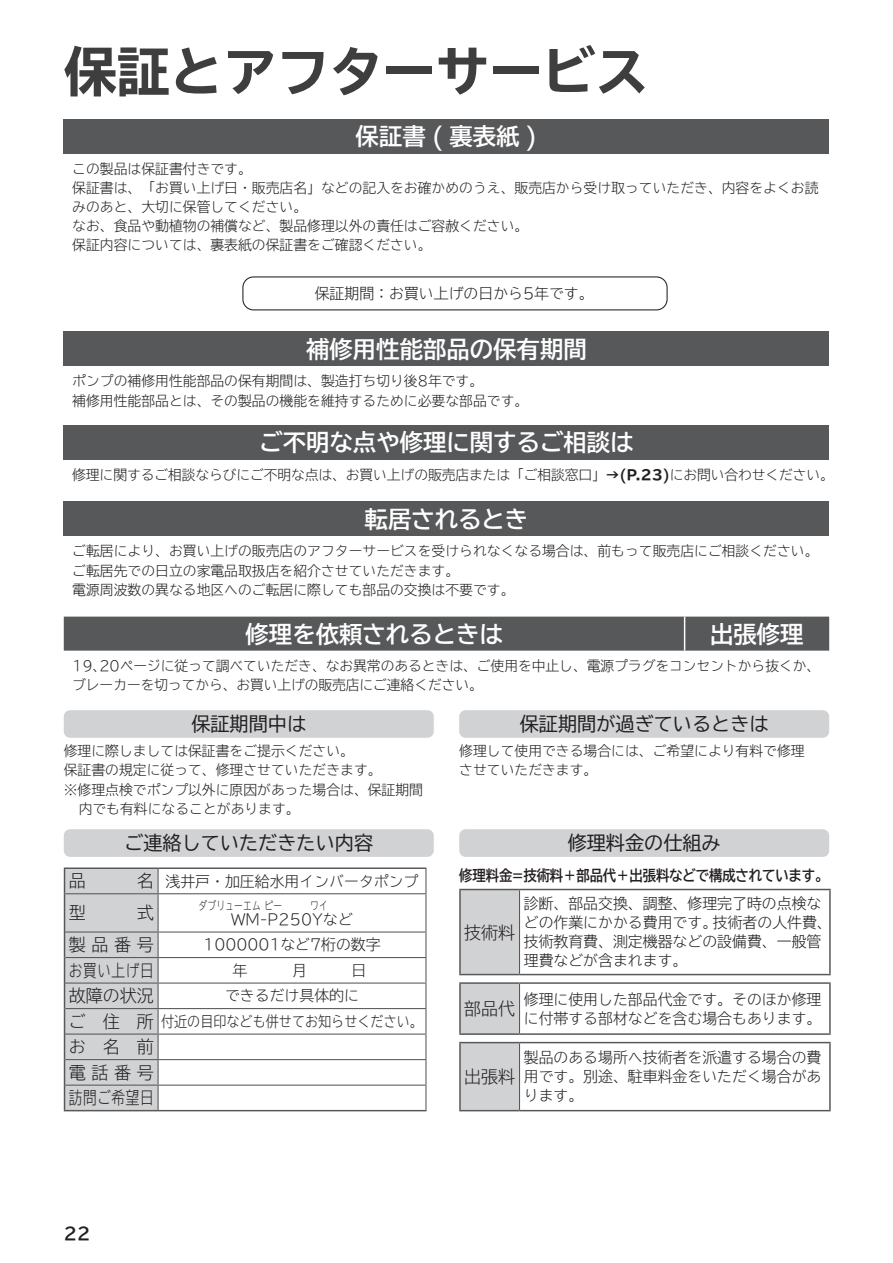
<style>
.page{position:relative;width:893px;height:1263px;background:#fff}
.page>*{position:absolute;margin:0;border:0;box-sizing:border-box;transform-origin:0 0}
.t1{font:700 expanded 53.1px "TBUD Go Std";color:#3e3e3f}
.t2{font:700 23.4px "TBUD Go Std";color:#fff}
.t3{font:19.2px "TBUD Go Std";color:#231f20}
.t4{font:300 16.95px/25.5px "TBUD Go Std Super";letter-spacing:.05em;color:#231f20;text-align:justify}
.t5{font:300 16.95px/25.5px "TBUD Go Std Super";letter-spacing:.05em;color:#231f20;scale:.8 1}
.t6{font:700 16.95px "TBUD Go Std";color:#231f20}
.t7{font:300 14.85px/19.2px "TBUD Go Std Super";color:#231f20}
.t8{font:700 14.85px "TBUD Go Std";letter-spacing:-.01em;color:#231f20;scale:.9 1}
.t9{font:300 14.85px "TBUD Go Std Super";letter-spacing:.02em;color:#231f20}
.t10{font:300 13.8px/19.2px "TBUD Go Std Super";color:#231f20}
.t11{font:300 11.7px "TBUD Go Std Super";letter-spacing:.02em;color:#231f20;scale:.75 1}
.s1{font-family:"TBUD Go Std";font-weight:700;font-stretch:expanded}
.s2{font-size:16.95px}
</style>
<div class="page">
<div style="left:460px;top:889px;width:59px;height:85px;background:#d1d2d4"></div>
<hr style="left:519px;top:890px;width:1px;height:84px;background:#57585a">
<hr style="left:459px;top:889px;width:60px;height:1px;background:#57585a">
<hr style="left:459px;top:890px;width:2px;height:84px;background:#57585a">
<hr style="left:519px;top:889px;width:312px;height:1px;background:#57585a">
<hr style="left:829px;top:890px;width:2px;height:84px;background:#57585a">
<hr style="left:459px;top:974px;width:60px;height:1px;background:#57585a">
<hr style="left:519px;top:974px;width:312px;height:1px;background:#57585a">
<div style="left:64px;top:710px;width:370px;height:28px;background:#d1d2d4;border-radius:6px"></div>
<div style="left:64px;top:119px;width:765px;height:34px;background:#57585a"></div>
<div style="left:242px;top:276px;width:426px;height:34px;border:1px solid #231f20;border-radius:11px"></div>
<div style="left:64px;top:332px;width:765px;height:34px;background:#57585a"></div>
<div style="left:64px;top:425px;width:765px;height:34px;background:#57585a"></div>
<div style="left:64px;top:502px;width:765px;height:34px;background:#57585a"></div>
<div style="left:64px;top:617px;width:765px;height:34px;background:#57585a"></div>
<hr style="left:684px;top:617px;width:1px;height:34px;background:#fff">
<div style="left:459px;top:710px;width:370px;height:28px;background:#d1d2d4;border-radius:6px"></div>
<div style="left:64px;top:829px;width:370px;height:28px;background:#d1d2d4;border-radius:6px"></div>
<hr style="left:64px;top:867px;width:94px;height:2px;background:#57585a">
<hr style="left:158px;top:867px;width:268px;height:2px;background:#57585a">
<svg style="left:425px;top:869px;width:1px;height:24px"></svg>
<hr style="left:158px;top:893px;width:268px;height:1px;background:#57585a">
<hr style="left:425px;top:894px;width:1px;height:37px;background:#57585a">
<hr style="left:158px;top:931px;width:268px;height:1px;background:#57585a">
<hr style="left:158px;top:957px;width:268px;height:1px;background:#57585a">
<hr style="left:158px;top:982px;width:268px;height:1px;background:#57585a">
<hr style="left:158px;top:1008px;width:268px;height:1px;background:#57585a">
<hr style="left:158px;top:1033px;width:268px;height:2px;background:#57585a">
<hr style="left:158px;top:1059px;width:268px;height:1px;background:#57585a">
<svg style="left:64px;top:868px;width:95px;height:243px;background:#c6c7c9"></svg>
<hr style="left:158px;top:1084px;width:268px;height:2px;background:#57585a">
<svg style="left:425px;top:932px;width:1px;height:178px"></svg>
<hr style="left:158px;top:1110px;width:268px;height:1px;background:#57585a">
<div style="left:459px;top:829px;width:370px;height:28px;background:#d1d2d4;border-radius:6px"></div>
<div style="left:460px;top:983px;width:59px;height:51px;background:#d1d2d4"></div>
<hr style="left:519px;top:984px;width:1px;height:49px;background:#57585a">
<hr style="left:459px;top:982px;width:60px;height:2px;background:#57585a">
<hr style="left:459px;top:984px;width:2px;height:49px;background:#57585a">
<hr style="left:519px;top:982px;width:312px;height:2px;background:#57585a">
<hr style="left:829px;top:984px;width:2px;height:49px;background:#57585a">
<hr style="left:459px;top:1033px;width:60px;height:2px;background:#57585a">
<hr style="left:519px;top:1033px;width:312px;height:2px;background:#57585a">
<div style="left:460px;top:1042px;width:59px;height:69px;background:#d1d2d4"></div>
<hr style="left:519px;top:1043px;width:1px;height:67px;background:#57585a">
<hr style="left:459px;top:1042px;width:60px;height:1px;background:#57585a">
<hr style="left:459px;top:1043px;width:2px;height:67px;background:#57585a">
<hr style="left:519px;top:1042px;width:312px;height:1px;background:#57585a">
<hr style="left:829px;top:1043px;width:2px;height:67px;background:#57585a">
<hr style="left:459px;top:1110px;width:60px;height:1px;background:#57585a">
<hr style="left:519px;top:1110px;width:312px;height:1px;background:#57585a">
<h1 class="t1" style="left:64px;top:42px;width:586px">保証とアフターサービス</h1>
<h2 class="t2" style="left:356px;top:117px;width:183px">保証書 ( 裏表紙 )</h2>
<p class="t10" style="left:72px;top:159px;width:748px">この製品は保証書付きです。<br>保証書は、「お買い上げ日・販売店名」などの記入をお確かめのうえ、販売店から受け取っていただき、内容をよくお読みのあと、大切に保管してください。<br>なお、食品や動植物の補償など、製品修理以外の責任はご容赦ください。<br>保証内容については、裏表紙の保証書をご確認ください。</p>
<p class="t7" style="left:315px;top:283px;width:280px">保証期間：お買い上げの日から5年です。</p>
<h2 class="t2" style="left:306px;top:330px;width:282px">補修用性能部品の保有期間</h2>
<p class="t10" style="left:72px;top:371px;width:458px">ポンプの補修用性能部品の保有期間は、製造打ち切り後8年です。<br>補修用性能部品とは、その製品の機能を維持するために必要な部品です。</p>
<h2 class="t2" style="left:259px;top:423px;width:376px">ご不明な点や修理に関するご相談は</h2>
<p class="t10" style="left:72px;top:465px;width:756px">修理に関するご相談ならびにご不明な点は、お買い上げの販売店または「ご相談窓口」<span class="s1">→(P.23)</span>にお問い合わせください｡</p>
<h2 class="t2" style="left:365px;top:500px;width:165px">転居されるとき</h2>
<p class="t10" style="left:72px;top:541px;width:748px">ご転居により、お買い上げの販売店のアフターサービスを受けられなくなる場合は、前もって販売店にご相談ください。ご転居先での日立の家電品取扱店を紹介させていただきます。<br>電源周波数の異なる地区へのご転居に際しても部品の交換は不要です。</p>
<h2 class="t2" style="left:246px;top:615px;width:259px">修理を依頼されるときは</h2>
<h2 class="t2" style="left:710px;top:615px;width:95px">出張修理</h2>
<p class="t10" style="left:72px;top:656px;width:750px">19､20ページに従って調べていただき、なお異常のあるときは、ご使用を中止し、電源プラグをコンセントから抜くか、ブレーカーを切ってから、お買い上げの販売店にご連絡ください。</p>
<h3 class="t3" style="left:191px;top:708px;width:116px">保証期間中は</h3>
<p class="t10" style="left:64px;top:741px;width:292px">修理に際しましては保証書をご提示ください。</p>
<p class="t10" style="left:64px;top:760px;width:319px">保証書の規定に従って、修理させていただきます。</p>
<p class="t10" style="left:64px;top:779px;width:361px">※修理点検でポンプ以外に原因があった場合は、保証期間</p>
<p class="t10" style="left:79px;top:798px;width:223px">内でも有料になることがあります。</p>
<h3 class="t3" style="left:124px;top:827px;width:250px">ご連絡していただきたい内容</h3>
<p class="t7" style="left:69px;top:871px;width:351px"><span class="s2">品　　　名</span> 浅井戸・加圧給水用インバータポンプ</p>
<p class="t11" style="left:198px;top:896px;width:174px">ダブリューエム ピー　　 ワイ</p>
<p class="t9" style="left:231px;top:908px;width:124px">WM-P250Yなど</p>
<p class="t4" style="left:69px;top:932px;width:87px">製品番号</p>
<p class="t7" style="left:203px;top:935px;width:179px">1000001など7桁の数字</p>
<p class="t5" style="left:69px;top:957px;width:108px">お買い上げ日故障の状況</p>
<p class="t7" style="left:69px;top:983px;width:356px;line-height:25.5px;text-indent:156px">できるだけ具体的に<br><span class="s2">ご　住　所</span>付近の目印なども併せてお知らせください。</p>
<p class="t4" style="left:69px;top:1034px;width:87px">お　名　前電話番号訪問ご希望日</p>
<h3 class="t3" style="left:520px;top:708px;width:250px">保証期間が過ぎているときは</h3>
<p class="t10" style="left:459px;top:741px;width:347px">修理して使用できる場合には、ご希望により有料で修理させていただきます。</p>
<h3 class="t3" style="left:568px;top:827px;width:155px">修理料金の仕組み</h3>
<p class="t8" style="left:459px;top:863px;width:412px">修理料金=技術料＋部品代＋出張料などで構成されています。</p>
<p class="t4" style="left:464px;top:919px;width:53px">技術料</p>
<p class="t7" style="left:524px;top:893px;width:302px">診断、部品交換、調整、修理完了時の点検などの作業にかかる費用です｡技術者の人件費､技術教育費、測定機器などの設備費、一般管理費などが含まれます。</p>
<p class="t4" style="left:464px;top:995px;width:53px">部品代</p>
<p class="t7" style="left:524px;top:989px;width:299px">修理に使用した部品代金です。そのほか修理に付帯する部材などを含む場合もあります。</p>
<p class="t4" style="left:464px;top:1063px;width:53px">出張料</p>
<p class="t7" style="left:524px;top:1047px;width:299px;text-align:justify">製品のある場所へ技術者を派遣する場合の費用です。別途、駐車料金をいただく場合があります。</p>
<p class="t6" style="left:64px;top:1219px;width:28px">22</p>
</div>
